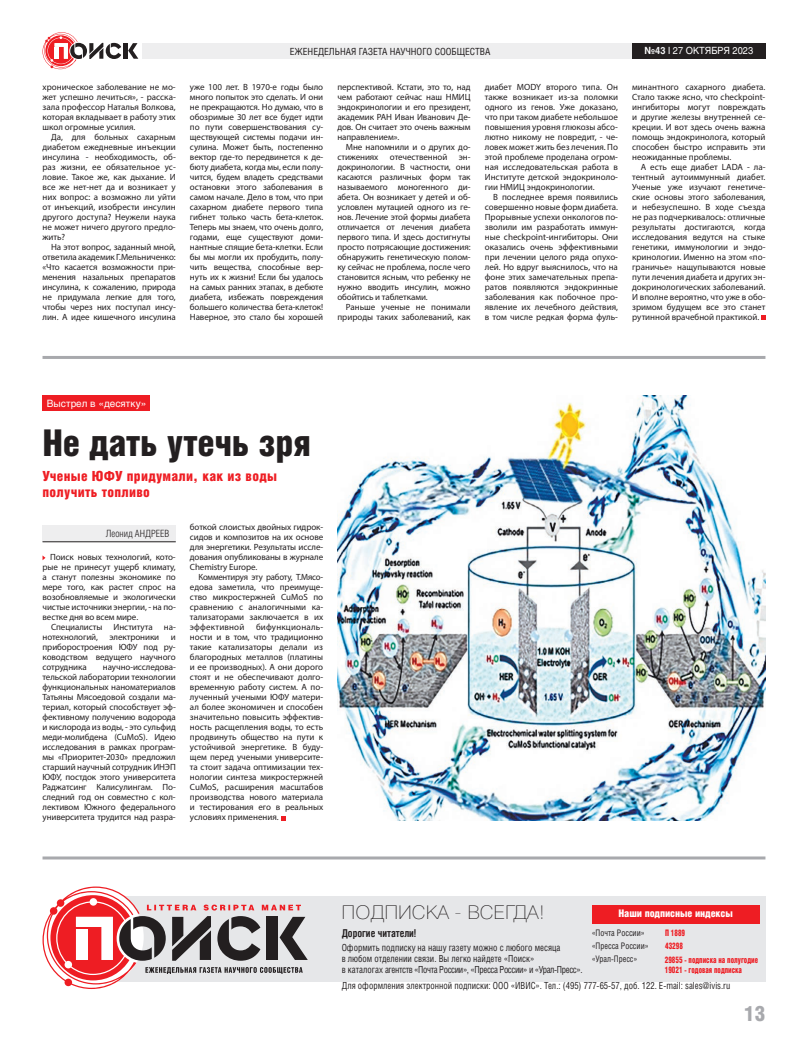
<style>
.page{position:relative;width:808px;height:1049px;background:#fff}
.page>*{position:absolute;margin:0;border:0;box-sizing:border-box;transform-origin:0 0}
.t1{font:37px "Helios Cond Black C";letter-spacing:-.01em;color:#231f20}
.t2{font:21.1px "Helios Cond Black C";color:#a8a9ad}
.t3{font:18.7px "Helios Thin C";color:#231f20;scale:1.07 1}
.t4{font:14px/16px "Helios Cond Black C";letter-spacing:.02em;color:#ee1d23}
.t5{font:700 10.8px "Helios Cond C";color:#231f20;scale:.92 1}
.t6{font:10.5px "Helios Cond Black C";letter-spacing:-.01em;color:#fff}
.t7{font:10px "Helios C";color:#fff}
.t8{font:10px "Helios Cond Light C";color:#231f20}
.t9{font:9.8px/11px "Helios Cond C";color:#231f20;scale:.92 1}
.t10{font:9.8px "Helios Cond C";color:#231f20}
.t11{font:9.8px "Helios C";color:#fff;scale:.93 1}
.t12{font:9px/10px "Myriad Pro";letter-spacing:-.01em;color:#231f20;text-align:justify}
.t13{font:9px/10px "Helios Cond Black C";color:#ee1d23;scale:.79 1}
.t14{font:9px "Helios Cond C";color:#231f20;scale:.92 1}
.s1{font-weight:700}
.s2{font-weight:700;color:#f2f3f4}
</style>
<div class="page">
<hr style="left:124px;top:43px;width:4px;height:16px;background:#231f20">
<svg style="left:128px;top:43px;width:10px;height:16px"></svg>
<svg style="left:43px;top:32px;width:78px;height:37px"></svg>
<div style="left:142px;top:43px;width:496px;height:16px;background:#eeeeef"></div>
<div style="left:632px;top:43px;width:133px;height:16px;background:#231f20"></div>
<svg style="left:761px;top:316px;width:4px;height:4px"></svg>
<hr style="left:43px;top:856px;width:722px;height:3px;background:#a8a9ad">
<div style="left:91px;top:896px;width:674px;height:85px;background:#e6e7e9"></div>
<svg style="left:43px;top:886px;width:265px;height:103px"></svg>
<div style="left:592px;top:905px;width:168px;height:18px;background:#ee1d23"></div>
<div style="left:43px;top:395px;width:107px;height:16px;background:#ee1d23"></div>
<svg style="left:281px;top:816px;width:4px;height:4px"></svg>
<img style="left:337px;top:396px;width:428px;height:424px">
<div style="left:43px;top:526px;width:133px;height:16px;background:#eeeeef"></div>
<hr style="left:43px;top:541px;width:133px;height:1px;background:#231f20">
<hr style="left:43px;top:356px;width:722px;height:3px;background:#a8a9ad">
<p class="t12" style="left:43px;top:82px;width:135px">хроническое заболевание не мо&shy;жет успешно лечиться», - расска&shy;зала профессор Наталья Волкова, которая вкладывает в работу этих школ огромные усилия.</p>
<p class="t12" style="left:43px;top:132px;width:135px;text-indent:9px">Да, для больных сахарным диабетом ежедневные инъекции инсулина - необходимость, об&shy;раз жизни, ее обязательное ус&shy;ловие. Такое же, как дыхание. И все же нет-нет да и возникает у них вопрос: а возможно ли уйти от инъекций, изобрести инсулин другого доступа? Неужели наука не может ничего другого предло&shy;жить?</p>
<p class="t12" style="left:43px;top:242px;width:135px;text-indent:9px">На этот вопрос, заданный мной, ответила академик Г.Мельниченко: «Что касается возможности при&shy;менения назальных препаратов инсулина, к сожалению, природа не придумала легкие для того, чтобы через них поступал инсу&shy;лин. А идее кишечного инсулина</p>
<p class="t10" style="left:290px;top:48px;width:202px">ЕЖЕНЕДЕЛЬНАЯ ГАЗЕТА НАУЧНОГО СООБЩЕСТВА</p>
<p class="t11" style="left:644px;top:45px;width:118px"><span class="s1">№</span><span class="s2">43</span> I 27 ОКТЯБРЯ 2023</p>
<p class="t12" style="left:190px;top:82px;width:135px">уже 100 лет. В 1970-е годы было много попыток это сделать. И они не прекращаются. Но думаю, что в обозримые 30 лет все будет идти по пути совершенствования су&shy;ществующей системы подачи ин&shy;сулина. Может быть, постепенно вектор где-то передвинется к де&shy;бюту диабета, когда мы, если полу&shy;чится, будем владеть средствами остановки этого заболевания в самом начале. Дело в том, что при сахарном диабете первого типа гибнет только часть бета-клеток.<br>Теперь мы знаем, что очень долго, годами, еще существуют доми&shy;нантные спящие бета-клетки. Если бы мы могли их пробудить, полу&shy;чить вещества, способные вер&shy;нуть их к жизни! Если бы удалось на самых ранних этапах, в дебюте диабета, избежать повреждения большего количества бета-клеток!<br>Наверное, это стало бы хорошей</p>
<p class="t12" style="left:337px;top:82px;width:135px">перспективой. Кстати, это то, над чем работают сейчас наш НМИЦ эндокринологии и его президент, академик РАН Иван Иванович Де&shy;дов. Он считает это очень важным направлением».</p>
<p class="t12" style="left:337px;top:142px;width:135px;text-indent:9px">Мне напомнили и о других до&shy;стижениях</p>
<p class="t12" style="left:390px;top:152px;width:59px">отечественной</p>
<p class="t12" style="left:337px;top:152px;width:135px;text-indent:122px">эн&shy;докринологии. В частности, они касаются различных форм так называемого моногенного ди&shy;абета. Он возникает у детей и об&shy;условлен мутацией одного из ге&shy;нов. Лечение этой формы диабета отличается от лечения диабета первого типа. И здесь достигнуты просто потрясающие достижения: обнаружить генетическую полом&shy;ку сейчас не проблема, после чего становится ясным, что ребенку не нужно вводить инсулин, можно обойтись и таблетками.</p>
<p class="t12" style="left:337px;top:302px;width:135px;text-align:right">Раньше ученые не понимали природы таких заболеваний, как</p>
<p class="t12" style="left:485px;top:82px;width:135px">диабет МОDY второго типа. Он также возникает из-за поломки одного из генов. Уже доказано, что при таком диабете небольшое повышения уровня глюкозы абсо&shy;лютно никому не повредит, - че&shy;ловек может жить без лечения. По этой проблеме проделана огром&shy;ная исследовательская работа в Институте детской эндокриноло&shy;гии НМИЦ эндокринологии.</p>
<p class="t12" style="left:485px;top:192px;width:135px;text-indent:9px">В последнее время появились совершенно новые форм диабета.<br>Прорывные успехи онкологов по&shy;зволили им разработать иммун&shy;ные checkpoint-ингибиторы. Они оказались очень эффективными при лечении целого ряда опухо&shy;лей. Но вдруг выяснилось, что на фоне этих замечательных препа&shy;ратов появляются эндокринные заболевания как побочное про&shy;явление их лечебного действия, в том числе редкая форма фуль-</p>
<p class="t12" style="left:632px;top:82px;width:135px">минантного сахарного диабета.<br>Стало также ясно, что checkpoint&shy;ингибиторы могут повреждать и другие железы внутренней се&shy;креции. И вот здесь очень важна помощь эндокринолога, который способен быстро исправить эти неожиданные проблемы.</p>
<p class="t12" style="left:632px;top:162px;width:135px;text-indent:9px">А есть еще диабет LADA - ла&shy;тентный аутоиммунный диабет.<br>Ученые уже изучают генетиче&shy;ские основы этого заболевания, и небезуспешно. В ходе съезда не раз подчеркивалось: отличные результаты достигаются, когда исследования ведутся на стыке генетики, иммунологии и эндо&shy;кринологии. Именно на этом «по&shy;граничье» нащупываются новые пути лечения диабета и других эн&shy;докринологических заболеваний.<br>И вполне вероятно, что уже в обо&shy;зримом будущем все это станет рутинной врачебной практикой.</p>
<p class="t7" style="left:47px;top:397px;width:101px">Выстрел в «десятку»</p>
<h1 class="t1" style="left:43px;top:422px;width:270px">Не дать утечь зря</h1>
<h3 class="t4" style="left:43px;top:468px;width:236px">Ученые ЮФУ придумали, как из воды получить топливо</h3>
<p class="t8" style="left:106px;top:528px;width:65px">Леонид АНДРЕЕВ</p>
<p class="t12" style="left:43px;top:552px;width:135px;text-indent:8px">Поиск новых технологий, кото&shy;рые не принесут ущерб климату, а станут полезны экономике по мере того, как растет спрос на возобновляемые и экологически чистые источники энергии, - на по&shy;вестке дня во всем мире.</p>
<p class="t12" style="left:43px;top:622px;width:135px;text-indent:9px">Специалисты Института на&shy;нотехнологий,</p>
<p class="t12" style="left:109px;top:632px;width:51px">электроники</p>
<p class="t12" style="left:43px;top:632px;width:135px;text-indent:128px">и приборостроения ЮФУ под ру&shy;ководством ведущего научного сотрудника</p>
<p class="t12" style="left:43px;top:662px;width:135px;text-indent:60px">научно-исследова&shy;тельской лаборатории технологии функциональных наноматериалов Татьяны Мясоедовой создали ма&shy;териал, который способствует эф&shy;фективному получению водорода и кислорода из воды, - это сульфид меди-молибдена (CuMoS). Идею исследования в рамках програм&shy;мы «Приоритет-2030» предложил старший научный сотрудник ИНЭП ЮФУ, постдок этого университета Раджатсинг Калисулингам. По&shy;следний год он совместно с кол&shy;лективом Южного федерального университета трудится над разра-</p>
<p class="t12" style="left:190px;top:522px;width:135px">боткой слоистых двойных гидрок&shy;сидов и композитов на их основе для энергетики. Результаты иссле&shy;дования опубликованы в журнале Chemistry Europe.</p>
<p class="t12" style="left:190px;top:572px;width:135px;text-indent:9px">Комментируя эту работу, Т.Мясо&shy;едова заметила, что преимуще&shy;ство микростержней CuMoS по сравнению с аналогичными ка&shy;тализаторами заключается в их эффективной</p>
<p class="t12" style="left:190px;top:622px;width:135px;text-indent:66px">бифункциональ&shy;ности и в том, что традиционно такие катализаторы делали из благородных металлов (платины и ее производных). А они дорого стоят и не обеспечивают долго&shy;временную работу систем. А по&shy;лученный учеными ЮФУ матери&shy;ал более экономичен и способен значительно повысить эффектив&shy;ность расщепления воды, то есть продвинуть общество на пути к устойчивой энергетике. В буду&shy;щем перед учеными университе&shy;та стоит задача оптимизации тех&shy;нологии синтеза микростержней CuMoS, расширения масштабов производства нового материала и тестирования его в реальных условиях применения.</p>
<h3 class="t3" style="left:342px;top:902px;width:191px">ПОДПИСКА - ВСЕГДА!</h3>
<p class="t5" style="left:342px;top:926px;width:82px">Дорогие читатели!</p>
<p class="t9" style="left:342px;top:943px;width:263px">Оформить подписку на нашу газету можно с любого месяца<br>в любом отделении связи. Вы легко найдете «Поиск»<br>в каталогах агентств «Почта России», «Пресса России» и «Урал-Пресс».</p>
<p class="t9" style="left:342px;top:981px;width:424px">Для оформления электронной подписки: ООО «ИВИС». Тел.: (495) 777-65-57, доб. 122. E-mail: sales@ivis.ru</p>
<p class="t6" style="left:618px;top:907px;width:116px">Наши подписные индексы</p>
<p class="t14" style="left:592px;top:956px;width:51px">«Урал-Пресс»</p>
<p class="t13" style="left:665px;top:954px;width:119px">29855 - подписка на полугодие<br>19021 - годовая подписка</p>
<p class="t14" style="left:592px;top:930px;width:59px">«Почта России»</p>
<p class="t13" style="left:665px;top:928px;width:27px">П 1889</p>
<p class="t14" style="left:592px;top:942px;width:63px">«Пресса России»</p>
<p class="t13" style="left:665px;top:940px;width:24px">43298</p>
<h2 class="t2" style="left:744px;top:1001px;width:23px">13</h2>
</div>
